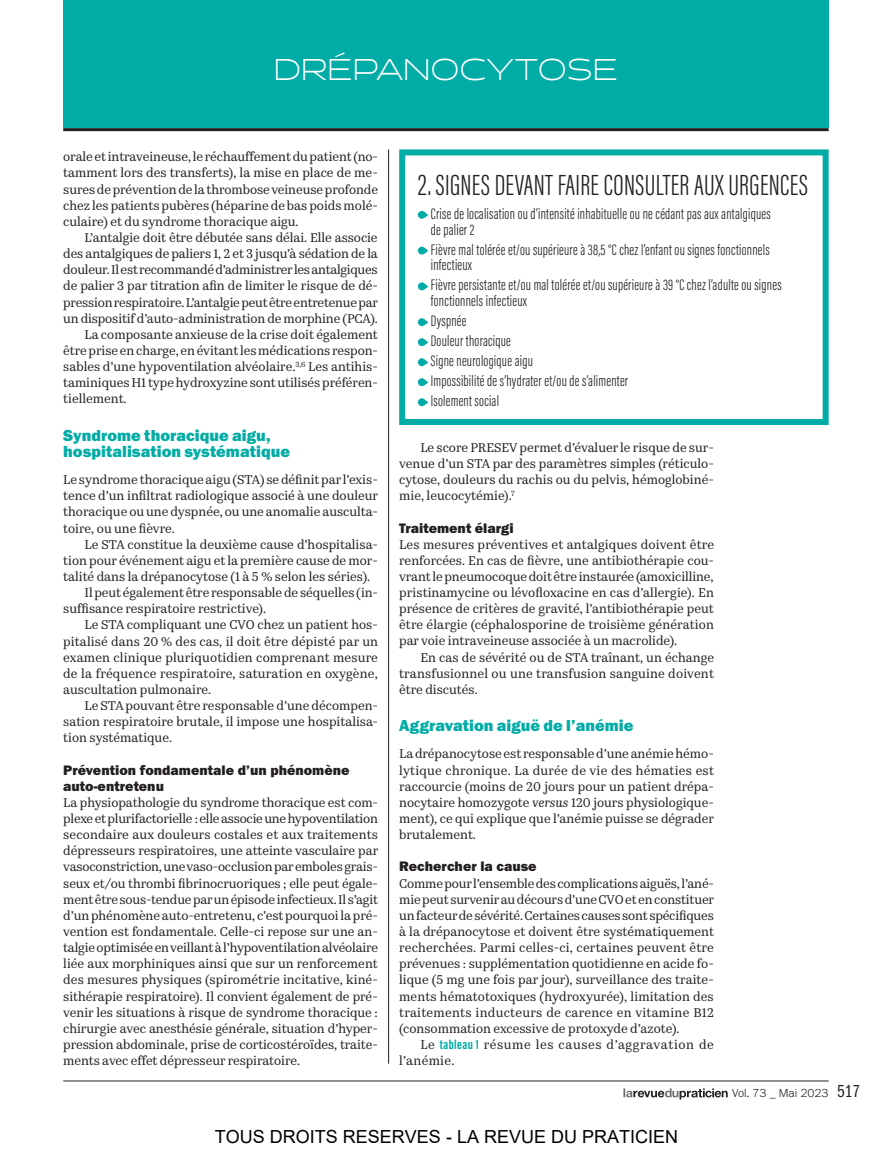
<style>
.page{position:relative;width:893px;height:1149px;background:#fff}
.page>*{position:absolute;margin:0;border:0;box-sizing:border-box;transform-origin:0 0}
.Encadré_Titre{font:300 30px "Acumin Pro Extra Cond";letter-spacing:.01em;color:#231f20}
.t1{font:300 30px "Halogen";letter-spacing:.02em;color:#fff;scale:.9 1}
.t2{font:18px "Arial";color:#000}
.Inter_1{font:16.5px/16px "Franklin Gothic URW Hea";color:#00aca5}
.Encadré_Texte{font:300 15.75px/15.8px "Acumin Pro Extra Cond";letter-spacing:.015em;color:#231f20}
.Inter_2{font:14.25px/16.2px "Franklin Gothic URW Hea";color:#231f20}
.Texte_courant{font:12.75px/16.2px "Kazimir Text";color:#231f20;text-align:justify}
.Texte_courant_avec{font:12.75px/16.2px "Kazimir Text";color:#231f20;text-align:justify}
.Texte_courant_avec-2{font:12.75px/16.2px "Kazimir Text";letter-spacing:.05em;color:#231f20}
.t3{font:300 12px "Franklin Gothic URW";color:#231f20}
.s1{font-style:italic}
.s2{font-family:"Acumin Variable Concept";font-size:13.5px;color:#00aca5}
.s3{font-family:"Franklin Gothic URW Com Boo";font-weight:400;font-size:18px}
</style>
<div class="page">
<div style="left:63px;top:0;width:766px;height:128px;background:#00aca5"></div>
<hr style="left:63px;top:128px;width:766px;height:3px;background:#231f20">
<svg style="left:623px;top:1088px;width:105px;height:11px"></svg>
<hr style="left:63px;top:1080px;width:766px;height:1px;background:#231f20">
<hr style="left:388px;top:149px;width:1px;height:914px;background:#231f20">
<svg style="left:418px;top:211px;width:10px;height:8px"></svg>
<svg style="left:418px;top:246px;width:10px;height:8px"></svg>
<svg style="left:418px;top:282px;width:10px;height:8px"></svg>
<svg style="left:418px;top:318px;width:10px;height:8px"></svg>
<svg style="left:418px;top:338px;width:10px;height:8px"></svg>
<svg style="left:418px;top:358px;width:10px;height:8px"></svg>
<svg style="left:418px;top:378px;width:10px;height:8px"></svg>
<svg style="left:418px;top:398px;width:10px;height:8px"></svg>
<div style="left:399px;top:149px;width:430px;height:276px;border:6px solid #00aca5"></div>
<h1 class="t1" style="left:274px;top:51px;width:383px">DRÉPANOCYTOSE</h1>
<p class="Texte_courant_avec" style="left:63px;top:148px;width:316px">orale et intraveineuse, le réchauffement du patient (no&shy;tamment lors des transferts), la mise en place de me&shy;sures de prévention de la thrombose veineuse profonde chez les patients pubères (héparine de bas poids molé&shy;culaire) et du syndrome thoracique aigu.</p>
<p class="Texte_courant_avec" style="left:63px;top:228px;width:316px;text-indent:21px">L’antalgie doit être débutée sans délai. Elle associe des antalgiques de paliers 1, 2 et 3 jusqu’à sédation de la douleur. Il est recommandé d’administrer les antalgiques de palier 3 par titration afin de limiter le risque de dé&shy;pression respiratoire. L’antalgie peut être entretenue par un dispositif d’auto-administration de morphine (PCA).</p>
<p class="Texte_courant_avec" style="left:63px;top:325px;width:316px;text-indent:21px">La composante anxieuse de la crise doit également être prise en charge, en évitant les médications respon&shy;sables d’une hypoventilation alvéolaire.<sup>3,6</sup> Les antihis&shy;taminiques H1 type hydroxyzine sont utilisés préféren&shy;tiellement.</p>
<p class="Inter_1" style="left:63px;top:426px;width:228px">Syndrome thoracique aigu, hospitalisation systématique</p>
<p class="Texte_courant" style="left:63px;top:470px;width:316px">Le syndrome thoracique aigu (STA) se définit par l’exis&shy;tence d’un infiltrat radiologique associé à une douleur thoracique ou une dyspnée, ou une anomalie ausculta&shy;toire, ou une fièvre.</p>
<p class="Texte_courant_avec" style="left:63px;top:535px;width:316px;text-indent:21px">Le STA constitue la deuxième cause d’hospitalisa&shy;tion pour événement aigu et la première cause de mor&shy;talité dans la drépanocytose (1 à 5 % selon les séries).</p>
<p class="Texte_courant_avec" style="left:63px;top:583px;width:316px;text-indent:21px">Il peut également être responsable de séquelles (in&shy;suffisance respiratoire restrictive).</p>
<p class="Texte_courant_avec" style="left:63px;top:615px;width:316px;text-indent:21px">Le STA compliquant une CVO chez un patient hos&shy;pitalisé dans 20 % des cas, il doit être dépisté par un examen clinique pluriquotidien comprenant mesure de la fréquence respiratoire, saturation en oxygène, auscultation pulmonaire.</p>
<p class="Texte_courant_avec" style="left:63px;top:696px;width:316px;text-indent:21px">Le STA pouvant être responsable d’une décompen&shy;sation respiratoire brutale, il impose une hospitalisa&shy;tion systématique.</p>
<p class="Inter_2" style="left:63px;top:761px;width:288px">Prévention fondamentale d’un phénomène auto-entretenu</p>
<p class="Texte_courant" style="left:63px;top:793px;width:317px">La physiopathologie du syndrome thoracique est com&shy;plexe et plurifactorielle : elle associe une hypoventilation secondaire aux douleurs costales et aux traitements dépresseurs respiratoires, une atteinte vasculaire par vasoconstriction, une vaso-occlusion par emboles grais&shy;seux et/ou thrombi fibrinocruoriques ; elle peut égale&shy;ment être sous-tendue par un épisode infectieux. Il s’agit d’un phénomène auto-entretenu, c’est pourquoi la pré&shy;vention est fondamentale. Celle-ci repose sur une an&shy;talgie optimisée en veillant à l’hypoventilation alvéolaire liée aux morphiniques ainsi que sur un renforcement des mesures physiques (spirométrie incitative, kiné&shy;sithérapie respiratoire). Il convient également de pré&shy;venir les situations à risque de syndrome thoracique : chirurgie avec anesthésie générale, situation d’hyper&shy;pression abdominale, prise de corticostéroïdes, traite&shy;ments avec effet dépresseur respiratoire.</p>
<p class="Encadré_Titre" style="left:418px;top:166px;width:391px">2. SIGNES DEVANT FAIRE CONSULTER AUX URGENCES</p>
<p class="Encadré_Texte" style="left:431px;top:205px;width:342px">Crise de localisation ou d’intensité inhabituelle ou ne cédant pas aux antalgiques de palier 2</p>
<p class="Encadré_Texte" style="left:431px;top:241px;width:340px">Fièvre mal tolérée et/ou supérieure à 38,5 °C chez l’enfant ou signes fonctionnels infectieux</p>
<p class="Encadré_Texte" style="left:431px;top:277px;width:352px">Fièvre persistante et/ou mal tolérée et/ou supérieure à 39 °C chez l’adulte ou signes fonctionnels infectieux</p>
<p class="Encadré_Texte" style="left:431px;top:313px;width:37px">Dyspnée</p>
<p class="Encadré_Texte" style="left:431px;top:333px;width:82px">Douleur thoracique</p>
<p class="Encadré_Texte" style="left:431px;top:353px;width:104px">Signe neurologique aigu</p>
<p class="Encadré_Texte" style="left:431px;top:373px;width:199px">Impossibilité de s’hydrater et/ou de s’alimenter</p>
<p class="Encadré_Texte" style="left:431px;top:393px;width:70px">Isolement social</p>
<p class="Texte_courant_avec" style="left:399px;top:438px;width:316px;text-indent:21px">Le score PRESEV permet d’évaluer le risque de sur&shy;venue d’un STA par des paramètres simples (réticulo&shy;cytose, douleurs du rachis ou du pelvis, hémoglobiné&shy;mie, leucocytémie).<sup>7</sup></p>
<p class="Inter_2" style="left:399px;top:519px;width:116px">Traitement élargi</p>
<p class="Texte_courant" style="left:399px;top:535px;width:316px">Les mesures préventives et antalgiques doivent être renforcées. En cas de fièvre, une antibiothérapie cou&shy;vrant le pneumocoque doit être instaurée (amoxicilline, pristinamycine ou lévofloxacine en cas d’allergie). En présence de critères de gravité, l’antibiothérapie peut être élargie (céphalosporine de troisième génération par voie intraveineuse associée à un macrolide).</p>
<p class="Texte_courant_avec" style="left:399px;top:648px;width:316px;text-indent:21px">En cas de sévérité ou de STA traînant, un échange transfusionnel ou une transfusion sanguine doivent être discutés.</p>
<p class="Inter_1" style="left:399px;top:717px;width:236px">Aggravation aiguë de l’anémie</p>
<p class="Texte_courant_avec" style="left:399px;top:744px;width:316px">La drépanocytose est responsable d’une anémie hémo&shy;lytique chronique. La durée de vie des hématies est raccourcie (moins de 20 jours pour un patient drépa&shy;nocytaire homozygote <span class="s1">versus</span> 120 jours physiologique&shy;ment), ce qui explique que l’anémie puisse se dégrader brutalement.</p>
<p class="Inter_2" style="left:399px;top:857px;width:139px">Rechercher la cause</p>
<p class="Texte_courant" style="left:399px;top:873px;width:316px">Comme pour l’ensemble des complications aiguës, l’ané&shy;mie peut survenir au décours d’une CVO et en constituer un facteur de sévérité. Certaines causes sont spécifiques à la drépanocytose et doivent être systématiquement recherchées. Parmi celles-ci, certaines peuvent être prévenues : supplémentation quotidienne en acide fo&shy;lique (5 mg une fois par jour), surveillance des traite&shy;ments hématotoxiques (hydroxyurée), limitation des traitements inducteurs de carence en vitamine B12 (consommation excessive de protoxyde d’azote).</p>
<p class="Texte_courant_avec-2" style="left:399px;top:1035px;width:316px;text-indent:21px">Le <span class="s2">tableau 1</span> résume les causes d’aggravation de l’anémie.</p>
<p class="t3" style="left:732px;top:1085px;width:130px">Vol. 73 _ Mai 2023 <span class="s3">517</span></p>
<h2 class="t2" style="left:215px;top:1123px;width:465px">TOUS DROITS RESERVES - LA REVUE DU PRATICIEN</h2>
</div>
